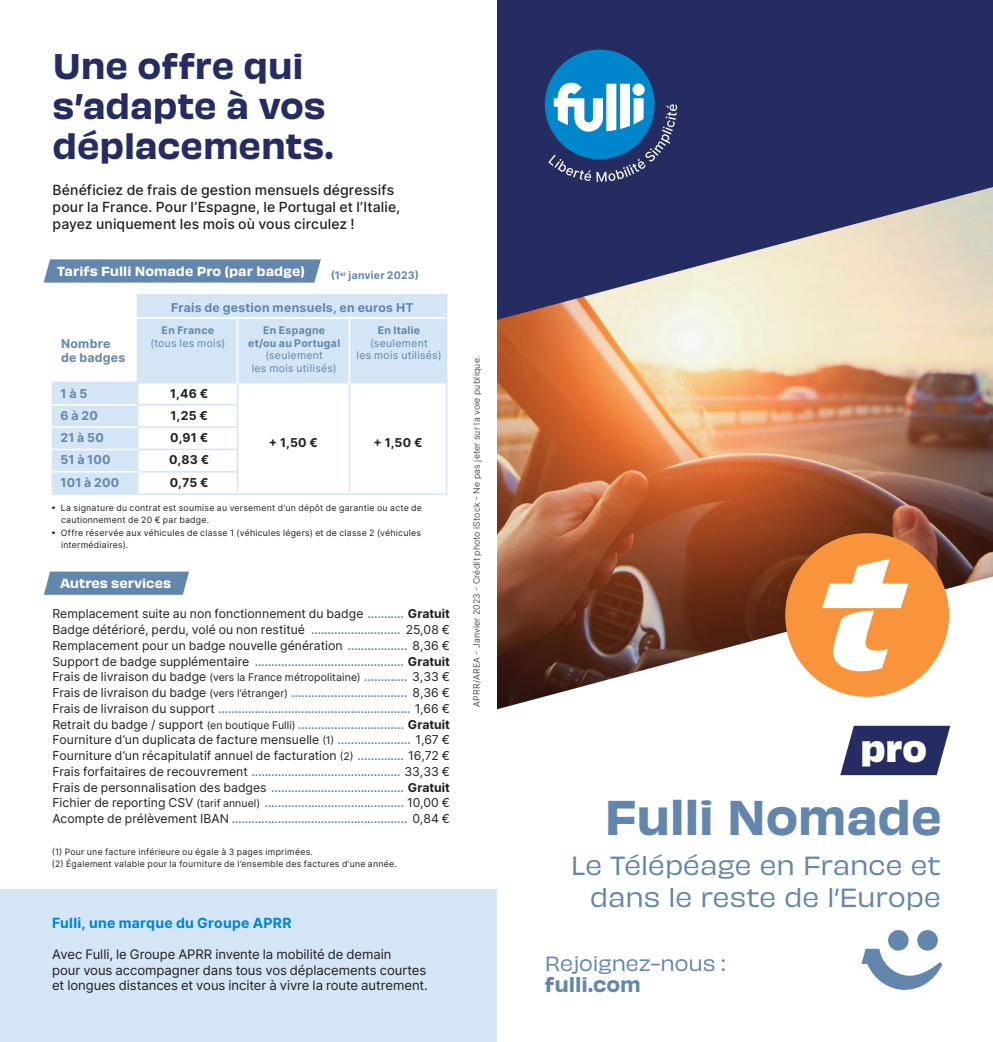
<style>
.page{position:relative;width:993px;height:1042px;background:#fff}
.page>*{position:absolute;margin:0;border:0;box-sizing:border-box;transform-origin:0 0}
.t1{font:45.5px "Obviously Semi";letter-spacing:-.01em;color:#6286ac}
.t2{font:33.25px/40.2px "Obviously Semi";letter-spacing:-.005em;color:#242c61}
.t3{font:700 33.25px "Obviously";color:#fff}
.t4{font:24.5px/31.5px "Obviously";letter-spacing:-.005em;color:#6286ac;text-align:right}
.t5{font:19.25px "Obviously";letter-spacing:-.01em;color:#6286ac}
.t6{font:19.25px "Obviously Semi";letter-spacing:-.005em;color:#6286ac}
.t7{font:500 14px/16.8px "Inter";letter-spacing:.005em;color:#231f20}
.t8{font:700 14px "Inter";letter-spacing:.02em;color:#0086cb}
.t9{font:13.12px/15.8px "Inter";letter-spacing:-.005em;color:#231f20}
.t10{font:12.25px/15.8px "Inter";letter-spacing:.005em;color:#231f20;text-align:justify}
.t11{font:700 12.25px/22.1px "Inter";letter-spacing:.025em;color:#6286ac}
.t12{font:12.25px "Obviously Semi";color:#fff}
.t13{font:700 12.25px/22.1px "Inter";letter-spacing:.025em;color:#231f20;text-align:justify}
.t14{font:10.5px/12.6px "Inter";letter-spacing:.025em;color:#6286ac;text-align:center}
.t15{font:700 10.5px/12.6px "Inter";letter-spacing:.03em;color:#6286ac;text-align:center}
.t16{font:8.75px/12.2px "Inter";letter-spacing:.03em;color:#231f20}
.t17{font:300 8.75px "Inter";letter-spacing:.025em;color:#231f20}
.s1{font-weight:600;color:#6286ac}
.s2{font-weight:700}
.s3{font-size:10.5px}
</style>
<div class="page">
<img style="left:497px;top:327px;width:495px;height:383px">
<svg style="left:840px;top:726px;width:109px;height:49px;background:#3d4473"></svg>
<div style="left:785px;top:533px;width:163px;height:164px;background:#f7943c;border-radius:50%"></div>
<svg style="left:822px;top:559px;width:86px;height:112px"></svg>
<svg style="left:861px;top:930px;width:81px;height:60px"></svg>
<svg style="left:497px;top:0;width:495px;height:327px;background:#555879"></svg>
<div style="left:544px;top:50px;width:110px;height:109px;background:#0086cb;border-radius:50%"></div>
<svg style="left:548px;top:83px;width:129px;height:99px"></svg>
<div style="left:0;top:890px;width:496px;height:152px;background:#d4e5f5"></div>
<div style="left:137px;top:294px;width:310px;height:89px;background:#d4e5f5"></div>
<svg style="left:51px;top:381px;width:397px;height:114px"></svg>
<hr style="left:52px;top:404px;width:85px;height:1px;background:#fff">
<hr style="left:52px;top:426px;width:85px;height:2px;background:#fff">
<hr style="left:52px;top:449px;width:85px;height:1px;background:#fff">
<hr style="left:52px;top:471px;width:85px;height:1px;background:#fff">
<hr style="left:236px;top:318px;width:2px;height:65px;background:#fff">
<hr style="left:348px;top:318px;width:2px;height:65px;background:#fff">
<hr style="left:137px;top:317px;width:308px;height:2px;background:#fff">
<svg style="left:44px;top:259px;width:277px;height:24px;background:#6a8cb0"></svg>
<svg style="left:44px;top:571px;width:145px;height:24px;background:#6d8eb2"></svg>
<h2 class="t2" style="left:53px;top:43px;width:282px">Une offre qui s’adapte à vos déplacements.</h2>
<p class="t7" style="left:53px;top:181px;width:349px">Bénéficiez de frais de gestion mensuels dégressifs pour la France. Pour l’Espagne, le Portugal et l’Italie, payez uniquement les mois où vous circulez !</p>
<p class="t12" style="left:57px;top:261px;width:249px">Tarifs Fulli Nomade Pro (par badge)</p>
<p class="t15" style="left:330px;top:269px;width:90px">(1<sup>er</sup> janvier 2023)</p>
<p class="t11" style="left:61px;top:336px;width:66px;line-height:14px">Nombre de badges</p>
<p class="t11" style="left:60px;top:382px;width:60px">1 à 5<br>6 à 20<br>21 à 50<br>51 à 100<br>101 à 200</p>
<p class="t11" style="left:171px;top:296px;width:244px">Frais de gestion mensuels, en euros HT</p>
<p class="t15" style="left:162px;top:324px;width:54px">En France</p>
<p class="t14" style="left:150px;top:336px;width:76px">(tous les mois)</p>
<p class="t13" style="left:169px;top:382px;width:42px">1,46 € 1,25 € 0,91 € 0,83 € 0,75 €</p>
<p class="t15" style="left:248px;top:324px;width:93px">En Espagne et/ou au Portugal</p>
<p class="t14" style="left:252px;top:349px;width:86px">(seulement<br>les mois utilisés)</p>
<p class="t15" style="left:377px;top:324px;width:44px">En Italie</p>
<p class="t14" style="left:356px;top:336px;width:86px">(seulement<br>les mois utilisés)</p>
<p class="t13" style="left:269px;top:431px;width:50px">+ 1,50 €</p>
<p class="t13" style="left:373px;top:431px;width:50px">+ 1,50 €</p>
<p class="t16" style="left:61px;top:502px;width:362px;text-indent:-10px">• La signature du contrat est soumise au versement d’un dépôt de garantie ou acte de cautionnement de 20 € par badge.</p>
<p class="t16" style="left:61px;top:526px;width:361px;text-indent:-10px">• Offre réservée aux véhicules de classe 1 (véhicules légers) et de classe 2 (véhicules intermédiaires).</p>
<p class="t12" style="left:60px;top:573px;width:113px">Autres services</p>
<p class="t10" style="left:52px;top:606px;width:399px">Remplacement suite au non fonctionnement du badge <span class="s1">...........</span> <span class="s2">Gratuit </span>Badge détérioré, perdu, volé ou non restitué <span class="s1">...........................</span> 25,08 € Remplacement pour un badge nouvelle génération <span class="s1">..................</span> 8,36 € Support de badge supplémentaire <span class="s1">.............................................</span> <span class="s2">Gratuit </span>Frais de livraison du badge <span class="s3">(vers la France métropolitaine)</span> <span class="s1">.............</span> 3,33 € Frais de livraison du badge <span class="s3">(vers l’étranger)</span> <span class="s1">...................................</span> 8,36 € Frais de livraison du support <span class="s1">..........................................................</span> 1,66 € Retrait du badge / support <span class="s3">(en boutique Fulli)</span> <span class="s1">................................</span> <span class="s2">Gratuit </span>Fourniture d’un duplicata de facture mensuelle <span class="s3">(1)</span> <span class="s1">......................</span> 1,67 € Fourniture d’un récapitulatif annuel de facturation <span class="s3">(2)</span> <span class="s1">..............</span> 16,72 € Frais forfaitaires de recouvrement <span class="s1">.............................................</span> 33,33 € Frais de personnalisation des badges <span class="s1">........................................</span> <span class="s2">Gratuit </span>Fichier de reporting CSV <span class="s3">(tarif annuel)</span> <span class="s1">..........................................</span> 10,00 € Acompte de prélèvement IBAN <span class="s1">.....................................................</span> 0,84 €</p>
<p class="t16" style="left:52px;top:845px;width:346px">(1) Pour une facture inférieure ou égale à 3 pages imprimées.<br>(2) Également valable pour la fourniture de l’ensemble des factures d’une année.</p>
<p class="t8" style="left:52px;top:913px;width:241px">Fulli, une marque du Groupe APRR</p>
<p class="t9" style="left:52px;top:946px;width:377px">Avec Fulli, le Groupe APRR invente la mobilité de demain<br>pour vous accompagner dans tous vos déplacements courtes et longues distances et vous inciter à vivre la route autrement.</p>
<p class="t17" style="left:470px;top:707px;width:352px;rotate:-90deg">APRR/AREA - Janvier 2023 - Crédit photo iStock - Ne pas jeter sur la voie publique.</p>
<h2 class="t3" style="left:860px;top:722px;width:68px">pro</h2>
<h1 class="t1" style="left:604px;top:781px;width:339px">Fulli Nomade</h1>
<h3 class="t4" style="left:570px;top:848px;width:371px">Le Télépéage en France et dans le reste de l’Europe</h3>
<h3 class="t5" style="left:544px;top:948px;width:182px">Rejoignez-nous :</h3>
<h3 class="t6" style="left:544px;top:968px;width:97px">fulli.com</h3>
</div>
